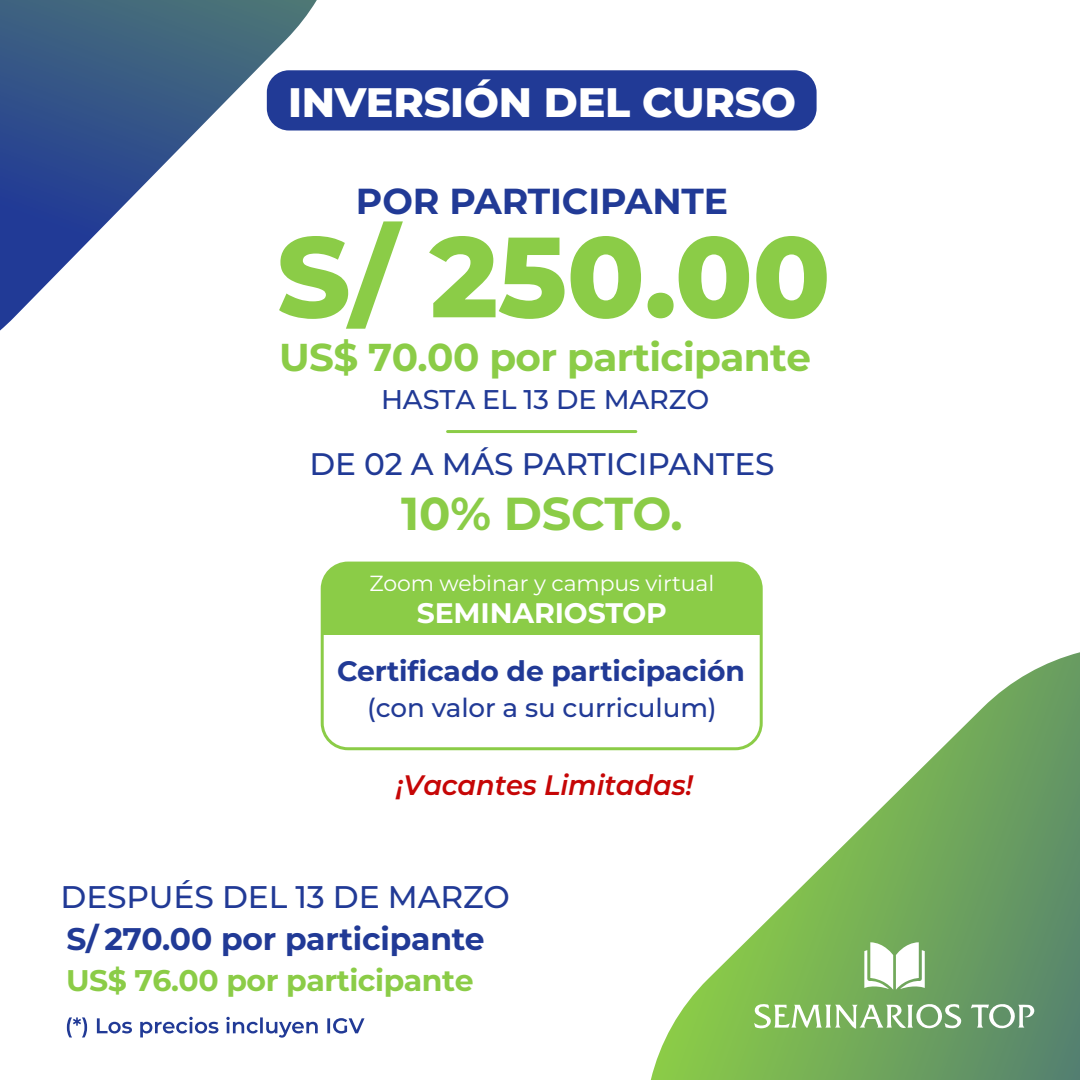
<style>
.page{position:relative;width:1080px;height:1080px;background:#fff}
.page>*{position:absolute;margin:0;border:0;box-sizing:border-box;transform-origin:0 0}
.t1{font:800 113.9px "Montserrat";color:#8bcc47}
.t2{font:700 46.2px "Montserrat";letter-spacing:-.005em;color:#8bcc47}
.t3{font:800 41.1px "Montserrat";letter-spacing:-.005em;color:#fff}
.t4{font:700 38.8px "Montserrat";letter-spacing:-.015em;color:#8bcc47}
.t5{font:700 36.1px "Montserrat";letter-spacing:-.005em;color:#213a96}
.t6{font:700 31.3px "Montserrat";letter-spacing:-.005em;color:#213a96}
.t7{font:500 31.3px "Montserrat";letter-spacing:-.005em;color:#213a96}
.t8{font:500 31.1px "Montserrat";letter-spacing:-.005em;color:#213a96}
.t9{font:700 29.8px "Montserrat";letter-spacing:-.015em;color:#8bcc47}
.t10{font:700 28.2px "Montserrat";letter-spacing:-.005em;color:#fff}
.t11{font:700 28.1px "Montserrat";letter-spacing:-.005em;color:#213a96}
.t12{font:italic 600 28.1px "Montserrat";letter-spacing:-.005em;color:#c60606}
.t13{font:500 27.1px "Montserrat";letter-spacing:-.005em;color:#213a96}
.t14{font:500 26.1px "Montserrat";letter-spacing:-.005em;color:#213a96}
.t15{font:21.9px "Montserrat";letter-spacing:-.005em;color:#fff}
</style>
<div class="page">
<svg style="left:0;top:0;width:317px;height:331px"></svg>
<svg style="left:651px;top:652px;width:429px;height:428px"></svg>
<hr style="left:448px;top:430px;width:188px;height:3px;background:#8bcc47">
<svg style="left:67px;top:1017px;width:298px;height:21px"></svg>
<div style="left:322px;top:563px;width:439px;height:72px;background:#8bcc47"></div>
<div style="left:321px;top:562px;width:442px;height:188px;border:3px solid #8bcc47;border-radius:26px"></div>
<svg style="left:864px;top:942px;width:61px;height:48px"></svg>
<svg style="left:971px;top:1003px;width:63px;height:26px"></svg>
<svg style="left:754px;top:1003px;width:208px;height:26px"></svg>
<div style="left:267px;top:70px;width:550px;height:61px;background:#213a96;border-radius:22px"></div>
<h3 class="t3" style="left:288px;top:72px;width:510px">INVERSIÓN DEL CURSO</h3>
<p class="t5" style="left:356px;top:175px;width:374px">POR PARTICIPANTE</p>
<h1 class="t1" style="left:277px;top:193px;width:555px">S/ 250.00</h1>
<h3 class="t4" style="left:279px;top:329px;width:534px">US$ 70.00 por participante</h3>
<p class="t13" style="left:381px;top:380px;width:330px">HASTA EL 13 DE MARZO</p>
<p class="t8" style="left:309px;top:442px;width:467px">DE 02 A MÁS PARTICIPANTES</p>
<h2 class="t2" style="left:401px;top:481px;width:283px">10% DSCTO.</h2>
<p class="t15" style="left:370px;top:568px;width:346px">Zoom webinar y campus virtual</p>
<p class="t10" style="left:417px;top:593px;width:252px">SEMINARIOSTOP</p>
<p class="t11" style="left:337px;top:650px;width:409px">Certificado de participación</p>
<p class="t14" style="left:367px;top:689px;width:351px">(con valor a su curriculum)</p>
<p class="t12" style="left:396px;top:765px;width:299px">¡Vacantes Limitadas!</p>
<p class="t7" style="left:61px;top:875px;width:451px">DESPUÉS DEL 13 DE MARZO</p>
<p class="t6" style="left:66px;top:916px;width:420px">S/ 270.00 por participante</p>
<p class="t9" style="left:66px;top:959px;width:409px">US$ 76.00 por participante</p>
</div>
